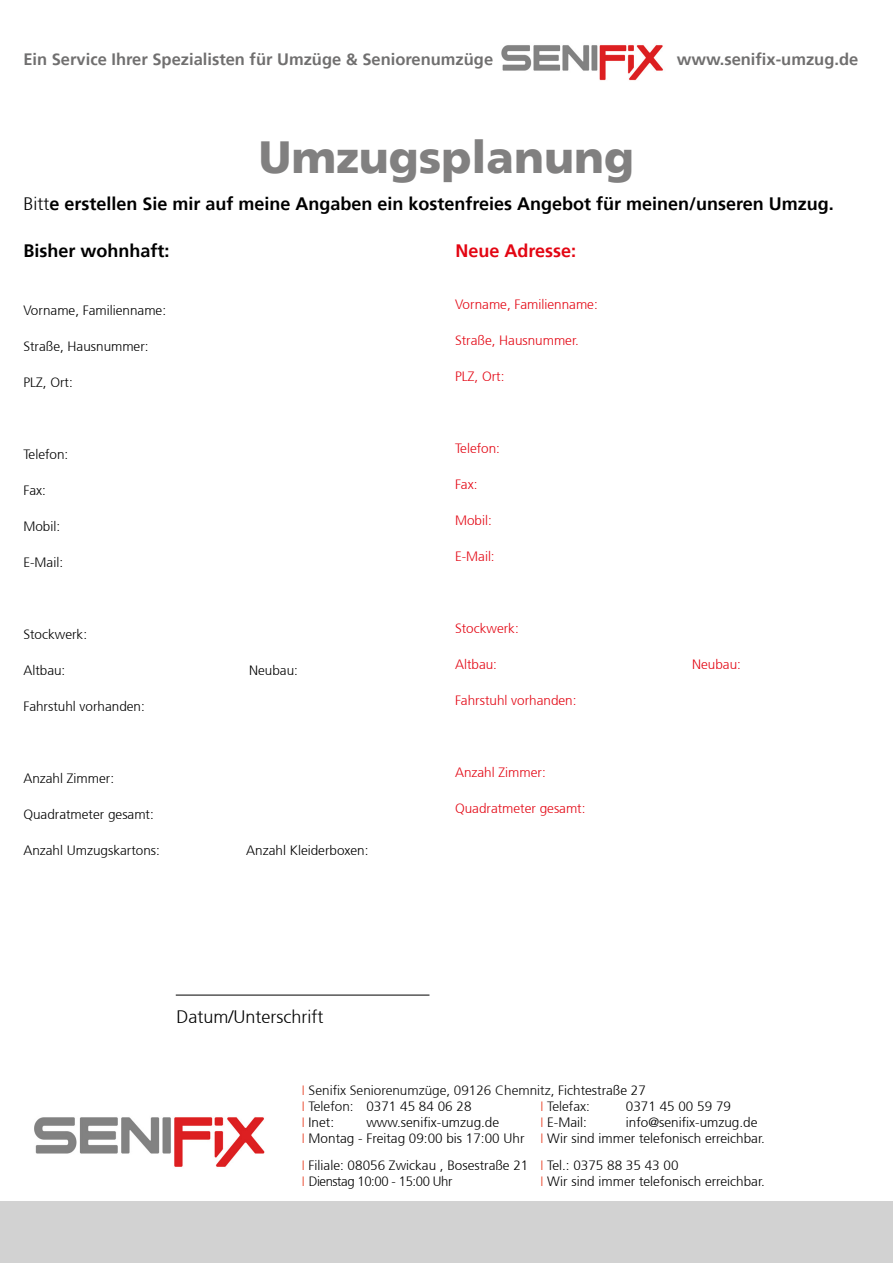
<style>
.page{position:relative;width:893px;height:1263px;background:#fff}
.page>*{position:absolute;margin:0;border:0;box-sizing:border-box;transform-origin:0 0}
.t1{font:900 45px "Frutiger 75";color:#818080}
.t2{font:700 18px "Frutiger 65";color:#000}
.t3{font:300 18px "Frutiger 45";color:#000}
.t4{font:700 18px "Frutiger 65";color:#e30613}
.t5{font:700 16.5px "Frutiger 65";color:#706f6f}
.t6{font:300 13.5px/16.2px "Frutiger 45";color:#000}
.t7{font:300 13.5px "Frutiger 45";color:#e30613}
.t8{font:300 13.5px/16.2px "Frutiger 45";color:#0a0a0a}
.s1{font-family:"Frutiger 45";font-weight:300}
.s2{color:#e94f35}
.s3{color:#000}
</style>
<div class="page">
<hr style="left:176px;top:995px;width:253px;height:1px;background:#000">
<img style="left:34px;top:1117px;width:231px;height:50px">
<div style="left:0;top:1201px;width:893px;height:62px;background:#d2d2d2"></div>
<img style="left:501px;top:45px;width:162px;height:36px">
<p class="t5" style="left:23px;top:50px;width:471px">Ein Service Ihrer Spezialisten für Umzüge &amp; Seniorenumzüge</p>
<p class="t5" style="left:677px;top:50px;width:183px">www.senifix-umzug.de</p>
<h1 class="t1" style="left:259px;top:130px;width:377px">Umzugsplanung</h1>
<h2 class="t2" style="left:23px;top:193px;width:812px"><span class="s1">Bitt</span>e erstellen Sie mir auf meine Angaben ein kostenfreies Angebot für meinen/unseren Umzug.</h2>
<h2 class="t2" style="left:23px;top:240px;width:148px">Bisher wohnhaft:</h2>
<h2 class="t4" style="left:455px;top:240px;width:122px">Neue Adresse:</h2>
<p class="t6" style="left:23px;top:302px;width:144px">Vorname, Familienname:</p>
<p class="t6" style="left:23px;top:338px;width:127px">Straße, Hausnummer:</p>
<p class="t6" style="left:23px;top:374px;width:51px">PLZ, Ort:</p>
<p class="t6" style="left:23px;top:446px;width:47px">Telefon:</p>
<p class="t6" style="left:23px;top:482px;width:24px">Fax:</p>
<p class="t6" style="left:23px;top:518px;width:38px">Mobil:</p>
<p class="t6" style="left:23px;top:554px;width:41px">E-Mail:</p>
<p class="t6" style="left:23px;top:626px;width:65px">Stockwerk:</p>
<p class="t6" style="left:23px;top:662px;width:44px">Altbau:</p>
<p class="t6" style="left:249px;top:662px;width:50px">Neubau:</p>
<p class="t6" style="left:23px;top:698px;width:123px">Fahrstuhl vorhanden:</p>
<p class="t6" style="left:23px;top:770px;width:92px">Anzahl Zimmer:</p>
<p class="t6" style="left:23px;top:806px;width:132px">Quadratmeter gesamt:</p>
<p class="t6" style="left:23px;top:842px;width:138px">Anzahl Umzugskartons:</p>
<p class="t6" style="left:246px;top:842px;width:124px">Anzahl Kleiderboxen:</p>
<h2 class="t3" style="left:176px;top:1006px;width:148px">Datum/Unterschrift</h2>
<p class="t7" style="left:455px;top:297px;width:144px">Vorname, Familienname:</p>
<p class="t7" style="left:455px;top:333px;width:126px">Straße, Hausnummer.</p>
<p class="t7" style="left:455px;top:369px;width:51px">PLZ, Ort:</p>
<p class="t7" style="left:455px;top:441px;width:47px">Telefon:</p>
<p class="t7" style="left:455px;top:477px;width:24px">Fax:</p>
<p class="t7" style="left:455px;top:513px;width:38px">Mobil:</p>
<p class="t7" style="left:455px;top:549px;width:41px">E-Mail:</p>
<p class="t7" style="left:455px;top:621px;width:65px">Stockwerk:</p>
<p class="t7" style="left:455px;top:657px;width:44px">Altbau:</p>
<p class="t7" style="left:692px;top:657px;width:50px">Neubau:</p>
<p class="t7" style="left:455px;top:693px;width:123px">Fahrstuhl vorhanden:</p>
<p class="t7" style="left:455px;top:765px;width:92px">Anzahl Zimmer:</p>
<p class="t7" style="left:455px;top:801px;width:132px">Quadratmeter gesamt:</p>
<p class="t8" style="left:302px;top:1082px;width:346px"><span class="s2">I</span> Senifix Seniorenumzüge, 09126 Chemnitz, <span class="s3">Fichtestraße 27<br></span><span class="s2">I</span> Telefon: <span class="s3">0371 45 84 06 28</span></p>
<p class="t8" style="left:540px;top:1098px;width:51px"><span class="s2">I</span> Telefax:</p>
<p class="t6" style="left:626px;top:1098px;width:107px">0371 45 00 59 79</p>
<p class="t6" style="left:302px;top:1114px;width:34px"><span class="s2">I</span> Inet:</p>
<p class="t6" style="left:366px;top:1114px;width:134px">www.senifix-umzug.de</p>
<p class="t6" style="left:540px;top:1114px;width:48px"><span class="s2">I</span> E-Mail:</p>
<p class="t6" style="left:302px;top:1114px;width:465px;text-indent:324px">info@senifix-umzug.de<br><span class="s2">I</span> Montag - Freitag 09:00 bis 17:00 Uhr <span class="s2">I</span> Wir sind immer telefonisch erreichbar.</p>
<p class="t6" style="left:302px;top:1157px;width:378px"><span class="s2">I</span> Filiale: 08056 Zwickau , Bosestraße 21 <span class="s2">I</span> Tel.: 0375 88 35 43 00<br><span class="s2">I</span> Dienstag 10:00 - 15:00 Uhr</p>
<p class="t6" style="left:540px;top:1174px;width:226px"><span class="s2">I</span> Wir sind immer telefonisch erreichbar.</p>
</div>
